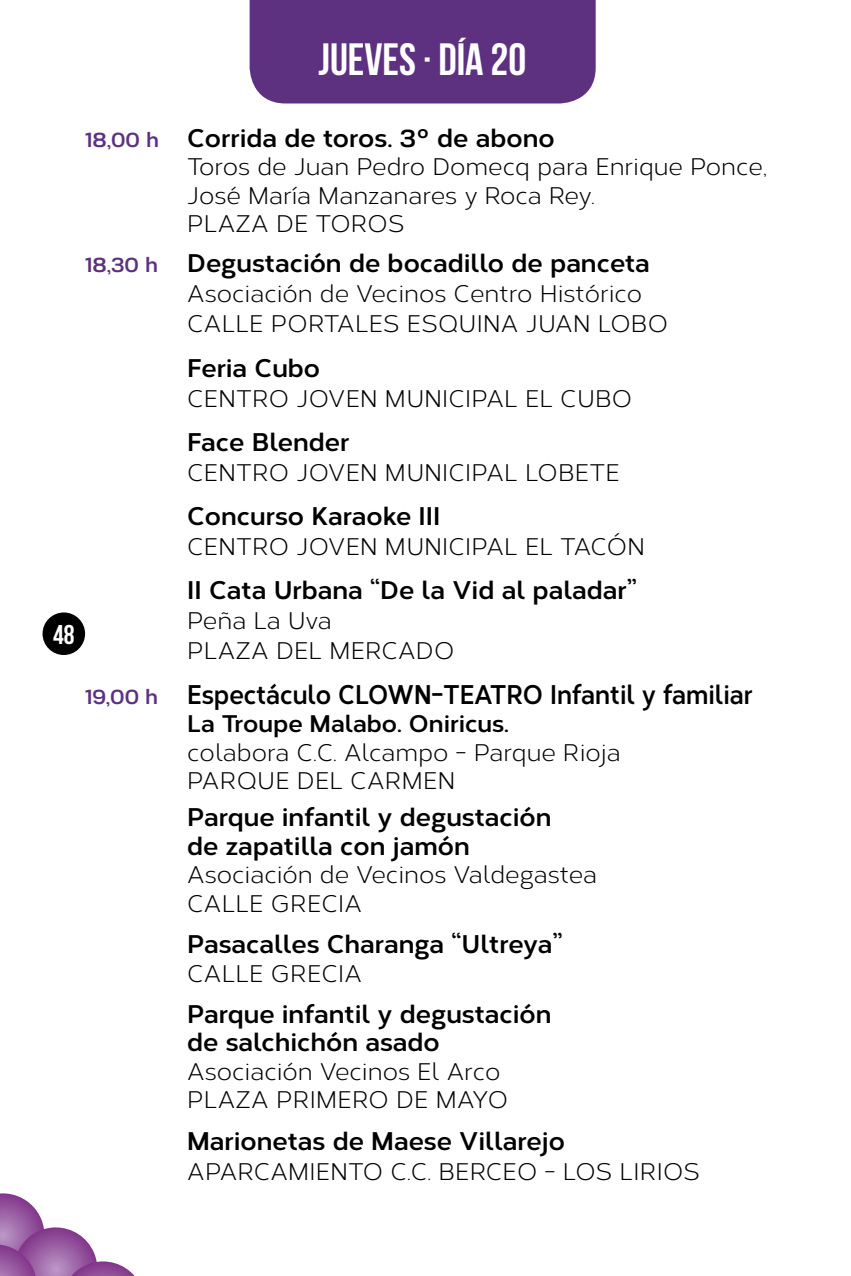
<style>
.page{position:relative;width:851px;height:1276px;background:#fff}
.page>*{position:absolute;margin:0;border:0;box-sizing:border-box;transform-origin:0 0}
.t1{font:700 45px "Bebas Neue";color:#fff}
.t2{font:700 27px "Corbert";color:#000;scale:.9 1}
.t3{font:700 27px "Bebas Neue";color:#fff}
.t4{font:700 25.5px/28.5px "Corbert";color:#000}
.t5{font:24px/28.5px "Corbert";color:#000}
.t6{font:700 24px "Corbert";color:#000}
.s1{font-size:21px;color:#5d317f}
</style>
<div class="page">
<div style="left:43px;top:612px;width:42px;height:43px;background:#000;border-radius:50%"></div>
<svg style="left:0;top:1193px;width:135px;height:83px"></svg>
<div style="left:249px;top:0;width:346px;height:103px;background:#5d317f"></div>
<h1 class="t1" style="left:318px;top:35px;width:209px">JUEVES · DÍA 20</h1>
<p class="t3" style="left:53px;top:619px;width:23px">48</p>
<p class="t4" style="left:85px;top:122px;width:471px"><span class="s1">18,00 h</span> Corrida de toros. 3º de abono</p>
<p class="t5" style="left:187px;top:151px;width:581px">Toros de Juan Pedro Domecq para Enrique Ponce,<br>José María Manzanares y Roca Rey.<br>PLAZA DE TOROS</p>
<p class="t4" style="left:85px;top:247px;width:566px"><span class="s1">18,30 h</span> Degustación de bocadillo de panceta</p>
<p class="t5" style="left:187px;top:277px;width:482px;line-height:30px">Asociación de Vecinos Centro Histórico<br>CALLE PORTALES ESQUINA JUAN LOBO</p>
<p class="t4" style="left:187px;top:351px;width:134px">Feria Cubo</p>
<p class="t5" style="left:187px;top:382px;width:446px">CENTRO JOVEN MUNICIPAL EL CUBO</p>
<p class="t4" style="left:187px;top:426px;width:163px">Face Blender</p>
<p class="t5" style="left:187px;top:457px;width:434px">CENTRO JOVEN MUNICIPAL LOBETE</p>
<p class="t4" style="left:187px;top:500px;width:255px">Concurso Karaoke III</p>
<p class="t5" style="left:187px;top:531px;width:459px">CENTRO JOVEN MUNICIPAL EL TACÓN</p>
<p class="t4" style="left:187px;top:574px;width:451px">II Cata Urbana “De la Vid al paladar”</p>
<p class="t5" style="left:187px;top:605px;width:268px;line-height:30px">Peña La Uva<br>PLAZA DEL MERCADO</p>
<p class="t2" style="left:85px;top:673px;width:743px"><span class="s1">19,00 h</span> Espectáculo CLOWN-TEATRO Infantil y familiar</p>
<p class="t6" style="left:187px;top:705px;width:323px">La Troupe Malabo. Oniricus.</p>
<p class="t5" style="left:187px;top:737px;width:435px">colabora C.C. Alcampo - Parque Rioja<br>PARQUE DEL CARMEN</p>
<p class="t4" style="left:187px;top:801px;width:366px">Parque infantil y degustación de zapatilla con jamón</p>
<p class="t5" style="left:187px;top:859px;width:411px">Asociación de Vecinos Valdegastea<br>CALLE GRECIA</p>
<p class="t4" style="left:187px;top:928px;width:377px">Pasacalles Charanga “Ultreya”</p>
<p class="t5" style="left:187px;top:957px;width:176px">CALLE GRECIA</p>
<p class="t4" style="left:187px;top:997px;width:366px">Parque infantil y degustación de salchichón asado</p>
<p class="t5" style="left:187px;top:1056px;width:322px">Asociación Vecinos El Arco<br>PLAZA PRIMERO DE MAYO</p>
<p class="t4" style="left:187px;top:1124px;width:379px">Marionetas de Maese Villarejo</p>
<p class="t5" style="left:187px;top:1155px;width:514px">APARCAMIENTO C.C. BERCEO - LOS LIRIOS</p>
</div>
